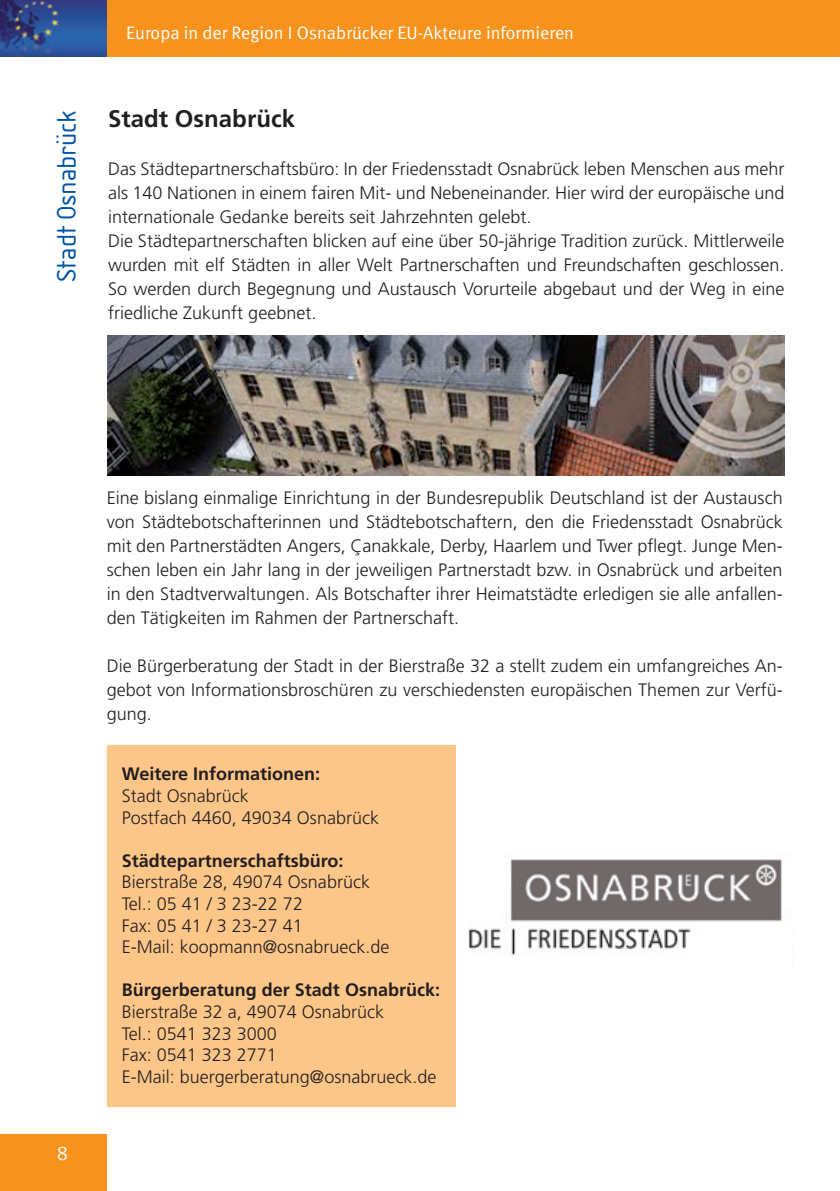
<style>
.page{position:relative;width:840px;height:1191px;background:#fff}
.page>*{position:absolute;margin:0;border:0;box-sizing:border-box;transform-origin:0 0}
.t1{font:28px "Isonorm D";color:#0154a6}
.t2{font:700 24px "Frutiger";color:#231f20}
.t3{font:20px "Meta Normal";color:#fff}
.t4{font:300 18px/24px "Frutiger";color:#231f20}
.t5{font:700 18px "Frutiger";color:#231f20}
.t6{font:18px "Meta Normal";color:#fff}
</style>
<div class="page">
<div style="left:0;top:1134px;width:107px;height:57px;background:#f7931d"></div>
<div style="left:107px;top:0;width:732px;height:57px;background:#f7931d"></div>
<img style="left:0;top:0;width:107px;height:57px">
<div style="left:107px;top:745px;width:348px;height:361px;background:#fdc689"></div>
<img style="left:468px;top:859px;width:315px;height:97px">
<img style="left:107px;top:335px;width:677px;height:141px">
<p class="t6" style="left:126px;top:22px;width:449px">Europa in der Region I Osnabrücker EU-Akteure informieren</p>
<h1 class="t1" style="left:51px;top:281px;width:172px;rotate:-90deg">Stadt Osnabrück</h1>
<h2 class="t2" style="left:108px;top:105px;width:188px">Stadt Osnabrück</h2>
<p class="t4" style="left:108px;top:157px;width:677px">Das Städtepartnerschaftsbüro: In der Friedensstadt Osnabrück leben Menschen aus mehr als 140 Nationen in einem fairen Mit- und Nebeneinander. Hier wird der europäische und internationale Gedanke bereits seit Jahrzehnten gelebt.<br>Die Städtepartnerschaften blicken auf eine über 50-jährige Tradition zurück. Mittlerweile wurden mit elf Städten in aller Welt Partnerschaften und Freundschaften geschlossen.<br>So werden durch Begegnung und Austausch Vorurteile abgebaut und der Weg in eine friedliche Zukunft geebnet.</p>
<p class="t4" style="left:107px;top:486px;width:677px;text-align:justify">Eine bislang einmalige Einrichtung in der Bundesrepublik Deutschland ist der Austausch von Städtebotschafterinnen und Städtebotschaftern, den die Friedensstadt Osnabrück mit den Partnerstädten Angers, Çanakkale, Derby, Haarlem und Twer pflegt. Junge Men&shy;schen leben ein Jahr lang in der jeweiligen Partnerstadt bzw. in Osnabrück und arbeiten in den Stadtverwaltungen. Als Botschafter ihrer Heimatstädte erledigen sie alle anfallen&shy;den Tätigkeiten im Rahmen der Partnerschaft.</p>
<p class="t4" style="left:107px;top:653px;width:677px;text-align:justify">Die Bürgerberatung der Stadt in der Bierstraße 32 a stellt zudem ein umfangreiches An&shy;gebot von Informationsbroschüren zu verschiedensten europäischen Themen zur Verfü&shy;gung.</p>
<p class="t3" style="left:57px;top:1141px;width:13px">8</p>
<p class="t5" style="left:122px;top:763px;width:200px">Weitere Informationen:</p>
<p class="t4" style="left:122px;top:785px;width:259px;line-height:21.6px">Stadt Osnabrück<br>Postfach 4460, 49034 Osnabrück</p>
<p class="t5" style="left:122px;top:850px;width:223px">Städtepartnerschaftsbüro:</p>
<p class="t4" style="left:122px;top:871px;width:269px;line-height:21.6px">Bierstraße 28, 49074 Osnabrück<br>Tel.: 05 41 / 3 23-22 72<br>Fax: 05 41 / 3 23-27 41<br>E-Mail: koopmann@osnabrueck.de</p>
<p class="t5" style="left:122px;top:979px;width:320px">Bürgerberatung der Stadt Osnabrück:</p>
<p class="t4" style="left:122px;top:1001px;width:316px;line-height:21.6px">Bierstraße 32 a, 49074 Osnabrück<br>Tel.: 0541 323 3000<br>Fax: 0541 323 2771<br>E-Mail: buergerberatung@osnabrueck.de</p>
</div>
